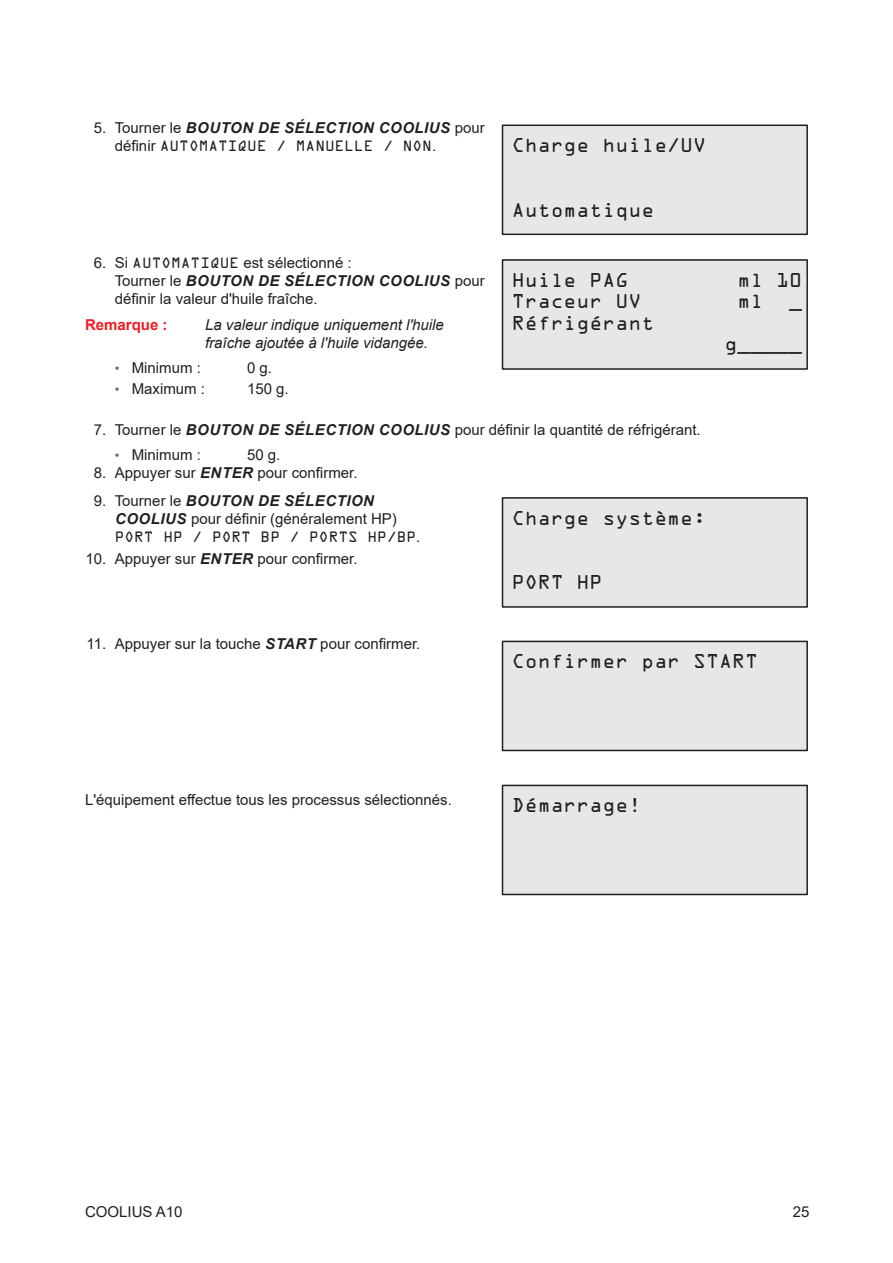
<style>
.page{position:relative;width:893px;height:1263px;background:#fff}
.page>*{position:absolute;margin:0;border:0;box-sizing:border-box;transform-origin:0 0}
.t1{font:18px "OCRA Std";color:#231f20}
.t2{font:15px/18px "Arial";color:#231f20}
.t3{font:italic 15px/18px "Arial";color:#231f20}
.t4{font:italic 700 15px "Arial";letter-spacing:.035em;color:#231f20}
.t5{font:700 15px "Arial";color:#ee1d23}
.t6{font:13.5px "OCRA Std";color:#231f20}
.s1{font-weight:400;font-style:normal}
.s2{font-family:"Arial";font-size:15px}
.s3{font-family:"OCRA Std";font-size:13.5px}
.s4{font-weight:700;font-style:italic}
.s5{font-size:13.5px;color:#6c6e71}
</style>
<div class="page">
<div style="left:502px;top:125px;width:305px;height:109px;background:#e6e7e9"></div>
<div style="left:502px;top:125px;width:306px;height:110px;border:2px solid #231f20"></div>
<div style="left:502px;top:260px;width:305px;height:109px;background:#e6e7e9"></div>
<div style="left:502px;top:259px;width:306px;height:111px;border:2px solid #231f20"></div>
<div style="left:502px;top:498px;width:305px;height:109px;background:#e6e7e9"></div>
<div style="left:502px;top:497px;width:306px;height:111px;border:2px solid #231f20"></div>
<div style="left:502px;top:641px;width:305px;height:109px;background:#e6e7e9"></div>
<div style="left:502px;top:641px;width:306px;height:110px;border:2px solid #231f20"></div>
<div style="left:502px;top:785px;width:305px;height:109px;background:#e6e7e9"></div>
<div style="left:502px;top:785px;width:306px;height:110px;border:2px solid #231f20"></div>
<p class="t4" style="left:94px;top:118px;width:392px"><span class="s1">5. Tourner le</span> BOUTON DE SÉLECTION COOLIUS <span class="s1">pour</span></p>
<p class="t6" style="left:115px;top:140px;width:323px"><span class="s2">définir</span> AUTOMATIQUE / MANUELLE / NON<span class="s2">.</span></p>
<p class="t1" style="left:512px;top:137px;width:196px">Charge huile/UV</p>
<p class="t1" style="left:512px;top:202px;width:144px">Automatique</p>
<p class="t2" style="left:115px;top:253px;width:371px;text-indent:-21px">6. Si <span class="s3">AUTOMATIQUE</span> est sélectionné :<br>Tourner le <span class="s4">BOUTON DE SÉLECTION COOLIUS</span> pour définir la valeur d'huile fraîche.</p>
<p class="t5" style="left:85px;top:314px;width:84px">Remarque :</p>
<p class="t3" style="left:205px;top:316px;width:240px">La valeur indique uniquement l'huile fraîche ajoutée à l'huile vidangée.</p>
<p class="t2" style="left:115px;top:359px;width:88px"><span class="s5">•</span> Minimum :</p>
<p class="t2" style="left:247px;top:359px;width:27px">0 g.</p>
<p class="t2" style="left:115px;top:380px;width:92px"><span class="s5">•</span> Maximum :</p>
<p class="t2" style="left:247px;top:380px;width:43px">150 g.</p>
<p class="t2" style="left:94px;top:420px;width:608px">7. Tourner le <span class="s4">BOUTON DE SÉLECTION COOLIUS</span> pour définir la quantité de réfrigérant.</p>
<p class="t2" style="left:115px;top:446px;width:88px"><span class="s5">•</span> Minimum :</p>
<p class="t2" style="left:247px;top:446px;width:35px">50 g.</p>
<p class="t2" style="left:94px;top:464px;width:265px">8. Appuyer sur <span class="s4">ENTER</span> pour confirmer.</p>
<p class="t2" style="left:115px;top:491px;width:283px;text-indent:-21px">9. Tourner le <span class="s4">BOUTON DE SÉLECTION<br>COOLIUS</span> pour définir (généralement HP)</p>
<p class="t6" style="left:115px;top:530px;width:307px">PORT HP / PORT BP / PORTS HP/BP<span class="s2">.</span></p>
<p class="t2" style="left:85px;top:549px;width:274px">10. Appuyer sur <span class="s4">ENTER</span> pour confirmer.</p>
<p class="t1" style="left:512px;top:272px;width:118px">Huile PAG</p>
<p class="t1" style="left:737px;top:272px;width:66px">ml 10</p>
<p class="t1" style="left:512px;top:293px;width:131px">Traceur UV</p>
<p class="t1" style="left:737px;top:293px;width:27px">ml</p>
<p class="t1" style="left:789px;top:293px;width:14px">_</p>
<p class="t1" style="left:512px;top:315px;width:144px">Réfrigérant</p>
<p class="t1" style="left:724px;top:337px;width:79px">g_____</p>
<p class="t1" style="left:512px;top:510px;width:196px">Charge système:</p>
<p class="t2" style="left:87px;top:635px;width:335px">11. Appuyer sur la touche <span class="s4">START</span> pour confirmer.</p>
<p class="t2" style="left:85px;top:790px;width:368px">L'équipement effectue tous les processus sélectionnés.</p>
<p class="t1" style="left:512px;top:574px;width:92px">PORT HP</p>
<p class="t1" style="left:512px;top:653px;width:248px">Confirmer par START</p>
<p class="t1" style="left:512px;top:797px;width:131px">Démarrage!</p>
<p class="t2" style="left:85px;top:1202px;width:99px">COOLIUS A10</p>
<p class="t2" style="left:793px;top:1202px;width:18px">25</p>
</div>
